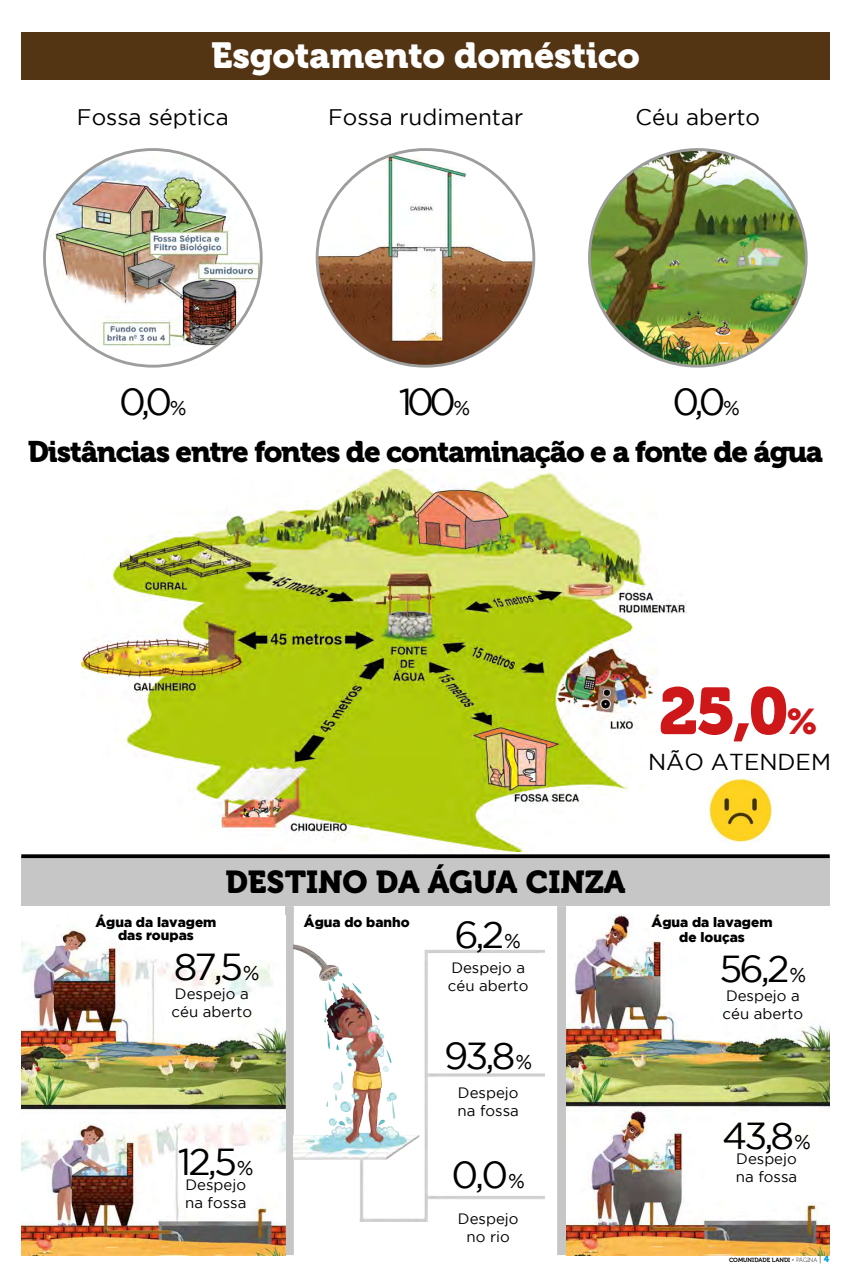
<style>
.page{position:relative;width:851px;height:1276px;background:#fff}
.page>*{position:absolute;margin:0;border:0;box-sizing:border-box;transform-origin:0 0}
.t1{font:65.55px "Museo 900";color:#cd1719}
.t2{font:37.5px "Gotham";letter-spacing:-.08em;color:#000}
.t3{font:36px "Museo 900";letter-spacing:-.005em;color:#fff}
.t4{font:31.5px "Museo 900";color:#000}
.t5{font:29.55px "Museo 900";letter-spacing:-.04em;color:#000}
.t6{font:23.02px "Gotham";color:#000}
.t7{font:22.5px "Gotham";color:#000}
.t8{font:15px/18px "Gotham";color:#000}
.t9{font:900 13.58px/14.5px "Gotham";color:#000;text-align:center}
.t10{font:6px "Museo 700";color:#000}
.s1{font-size:20.1px}
.s2{font-size:35.55px}
.s3{font-family:"Museo 100"}
.s4{font-family:"Museo 100";font-size:9px}
.s5{font-family:"Museo 900";font-size:9px;color:#009fe3}
</style>
<div class="page">
<div style="left:285px;top:906px;width:9px;height:349px;background:#c6c6c6"></div>
<div style="left:557px;top:906px;width:9px;height:349px;background:#c6c6c6"></div>
<div style="left:21px;top:856px;width:808px;height:50px;background:#c6c6c6"></div>
<img style="left:21px;top:925px;width:264px;height:330px">
<img style="left:294px;top:944px;width:250px;height:277px">
<img style="left:566px;top:914px;width:263px;height:341px">
<svg style="left:21px;top:854px;width:808px;height:4px;background:#151515"></svg>
<img style="left:44px;top:150px;width:217px;height:196px">
<img style="left:319px;top:154px;width:214px;height:212px">
<img style="left:589px;top:149px;width:217px;height:216px">
<div style="left:21px;top:32px;width:808px;height:47px;background:#533413"></div>
<img style="left:82px;top:469px;width:604px;height:382px">
<img style="left:708px;top:778px;width:64px;height:64px">
<h3 class="t3" style="left:211px;top:35px;width:430px">Esgotamento doméstico</h3>
<h3 class="t7" style="left:77px;top:105px;width:153px">Fossa séptica</h3>
<h3 class="t7" style="left:328px;top:105px;width:196px">Fossa rudimentar</h3>
<h3 class="t7" style="left:635px;top:105px;width:126px">Céu aberto</h3>
<h2 class="t2" style="left:119px;top:381px;width:69px">0,0<span class="s1">%</span></h2>
<h2 class="t2" style="left:398px;top:381px;width:73px">100<span class="s1">%</span></h2>
<h2 class="t2" style="left:672px;top:381px;width:69px">0,0<span class="s1">%</span></h2>
<h3 class="t5" style="left:28px;top:435px;width:796px">Distâncias entre fontes de contaminação e a fonte de água</h3>
<h1 class="t1" style="left:659px;top:674px;width:160px">25,0<span class="s2">%</span></h1>
<h3 class="t6" style="left:648px;top:749px;width:184px">NÃO ATENDEM</h3>
<h3 class="t4" style="left:225px;top:864px;width:401px">DESTINO DA ÁGUA CINZA</h3>
<p class="t9" style="left:95px;top:915px;width:122px;line-height:13px">Água da lavagem das roupas</p>
<p class="t9" style="left:304px;top:915px;width:107px">Água do banho</p>
<h2 class="t2" style="left:174px;top:945px;width:87px">87,5<span class="s1">%</span></h2>
<p class="t8" style="left:171px;top:984px;width:82px">Despejo a céu aberto</p>
<h2 class="t2" style="left:178px;top:1141px;width:77px">12,5<span class="s1">%</span></h2>
<p class="t8" style="left:185px;top:1175px;width:63px">Despejo na fossa</p>
<h2 class="t2" style="left:454px;top:913px;width:68px">6,2<span class="s1">%</span></h2>
<p class="t8" style="left:448px;top:958px;width:82px">Despejo a céu aberto</p>
<h2 class="t2" style="left:444px;top:1035px;width:89px">93,8<span class="s1">%</span></h2>
<p class="t8" style="left:457px;top:1084px;width:63px">Despejo na fossa</p>
<h2 class="t2" style="left:451px;top:1154px;width:75px">0,0<span class="s1">%</span></h2>
<p class="t8" style="left:458px;top:1209px;width:62px;text-align:center">Despejo no rio</p>
<p class="t9" style="left:651px;top:915px;width:122px">Água da lavagem de louças</p>
<h2 class="t2" style="left:719px;top:948px;width:88px">56,2<span class="s1">%</span></h2>
<p class="t8" style="left:722px;top:986px;width:82px">Despejo a céu aberto</p>
<h2 class="t2" style="left:722px;top:1114px;width:90px">43,8<span class="s1">%</span></h2>
<p class="t8" style="left:735px;top:1149px;width:63px">Despejo na fossa</p>
<p class="t10" style="left:729px;top:1256px;width:102px">COMUNIDADE LANDI - <span class="s3">PÁGINA</span> <span class="s4">|</span> <span class="s5">4</span></p>
</div>
